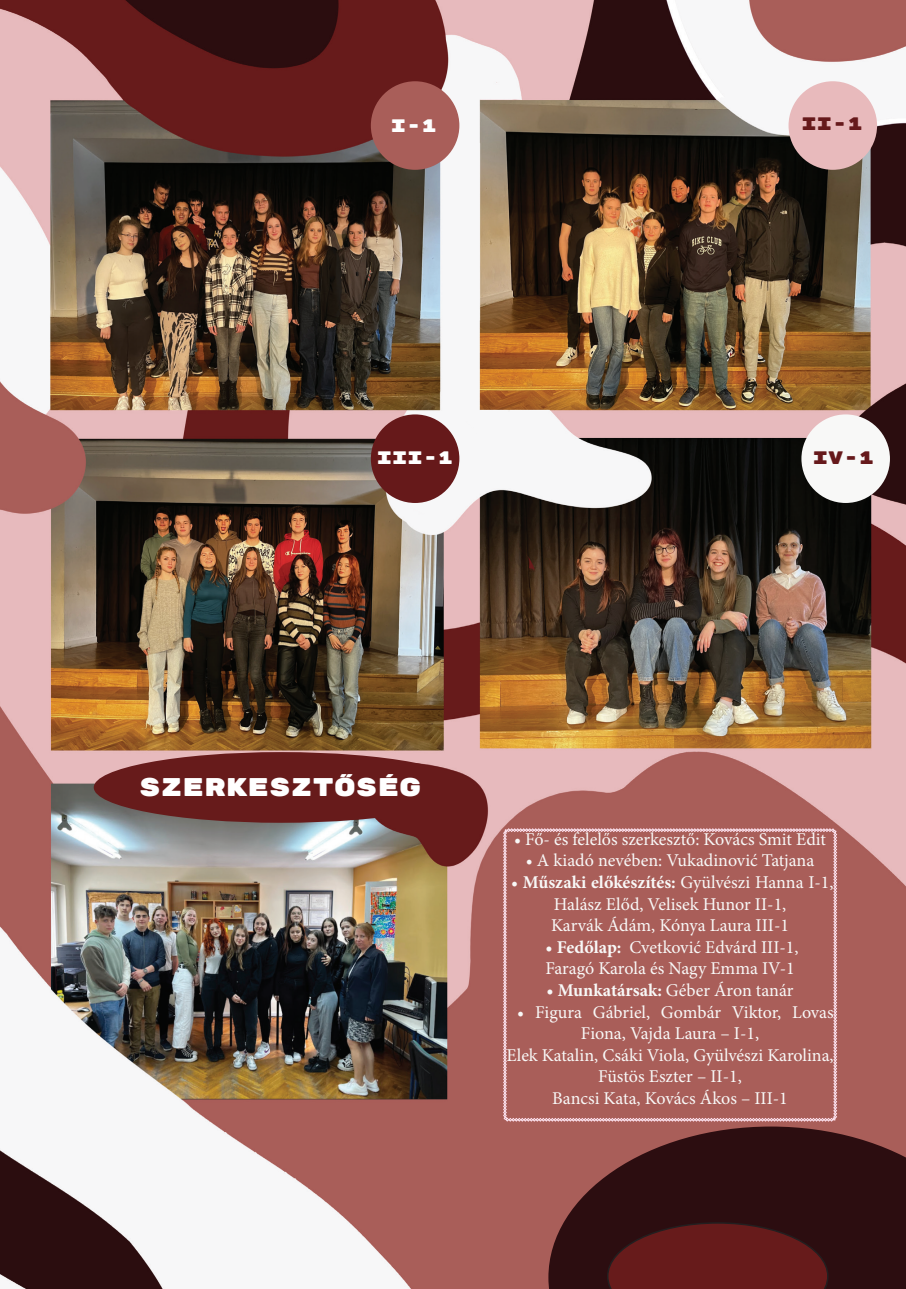
<style>
.page{position:relative;width:906px;height:1289px;background:#fff}
.page>*{position:absolute;margin:0;border:0;box-sizing:border-box;transform-origin:0 0}
.t1{font:25.5px "Rubik Mono One";color:#fff}
.t2{font:18px/21.6px "Minion Pro";color:#f8f8f7;text-align:center}
.t3{font:18px "Rubik Mono One";color:#fff}
.t4{font:18px "Rubik Mono One";color:#66191b}
.s1{font-weight:700}
</style>
<div class="page">
<img style="left:0;top:0;width:906px;height:1288px">
<svg style="left:548px;top:1126px;width:358px;height:162px;background:#451d1e"></svg>
<div style="left:391px;top:412px;width:95px;height:104px;background:#f7f7f8;border-radius:50%"></div>
<svg style="left:607px;top:1222px;width:221px;height:66px;background:#5a1819"></svg>
<div style="left:371px;top:414px;width:88px;height:89px;background:#66191a;border-radius:50%"></div>
<div style="left:503px;top:828px;width:334px;height:293px;background:#a95e59"></div>
<div style="left:371px;top:81px;width:88px;height:89px;background:#a95e59;border-radius:50%"></div>
<div style="left:801px;top:414px;width:89px;height:89px;background:#f8f8f7;border-radius:50%"></div>
<div style="left:788px;top:81px;width:89px;height:89px;background:#e8babc;border-radius:50%"></div>
<div style="left:94px;top:752px;width:374px;height:70px;background:#671b1b;border-radius:50%"></div>
<p class="t3" style="left:391px;top:116px;width:47px">I-1</p>
<p class="t4" style="left:801px;top:115px;width:63px">II-1</p>
<p class="t3" style="left:377px;top:448px;width:78px">III-1</p>
<p class="t4" style="left:813px;top:448px;width:63px">IV-1</p>
<h1 class="t1" style="left:139px;top:773px;width:283px">SZERKESZTŐSÉG</h1>
<p class="t2" style="left:514px;top:828px;width:313px">• Fő- és felelős szerkesztő: Kovács Smit Edit</p>
<p class="t2" style="left:526px;top:849px;width:290px">• A kiadó nevében: Vukadinović Tatjana</p>
<p class="t2" style="left:511px;top:871px;width:324px">• <span class="s1">Műszaki előkészítés:</span> Gyülvészi Hanna I-1,<br>Halász Előd, Velisek Hunor II-1,<br>Karvák Ádám, Kónya Laura III-1</p>
<p class="t2" style="left:545px;top:936px;width:255px;text-align:left"><span class="s1">• Fedőlap:</span> Cvetković Edvárd III-1,<br>Faragó Karola és Nagy Emma IV-1</p>
<p class="t2" style="left:546px;top:979px;width:248px"><span class="s1">• Munkatársak:</span> Géber Áron tanár</p>
<p class="t2" style="left:517px;top:1001px;width:318px">• Figura Gábriel, Gombár Viktor, Lovas</p>
<p class="t2" style="left:581px;top:1022px;width:180px">Fiona, Vajda Laura – I-1,</p>
<p class="t2" style="left:506px;top:1044px;width:329px">Elek Katalin, Csáki Viola, Gyülvészi Karolina,</p>
<p class="t2" style="left:598px;top:1065px;width:145px">Füstös Eszter – II-1,</p>
<p class="t2" style="left:552px;top:1087px;width:237px">Bancsi Kata, Kovács Ákos – III-1</p>
</div>
